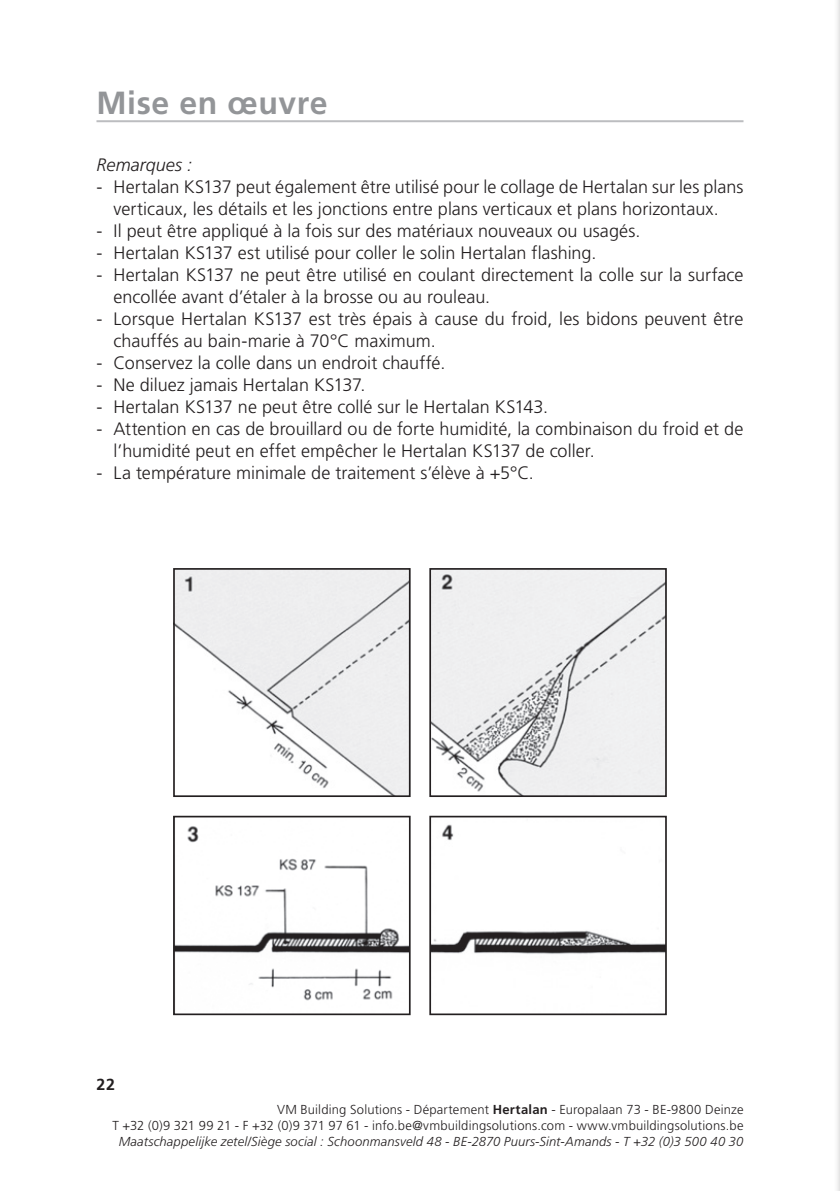
<style>
.page{position:relative;width:840px;height:1191px;background:#fff}
.page>*{position:absolute;margin:0;border:0;box-sizing:border-box;transform-origin:0 0}
.t1{font:700 32px "Frutiger LT Pro";letter-spacing:.015em;color:#939598}
.t2{font:300 18px/22px "Frutiger LT Pro";color:#231f20}
.t3{font:italic 300 18px "Frutiger LT Pro";letter-spacing:.005em;color:#231f20}
.t4{font:700 16px "Frutiger LT Pro";color:#231f20}
.t5{font:300 13px/15.6px "Frutiger LT Pro";letter-spacing:.015em;color:#231f20;text-align:right}
.t6{font:italic 300 13px "Frutiger LT Pro";letter-spacing:.01em;color:#231f20}
.s1{font-weight:700}
</style>
<div class="page">
<hr style="left:96px;top:120px;width:647px;height:2px;background:#bcbdc0">
<img style="left:176px;top:571px;width:231px;height:223px">
<div style="left:173px;top:568px;width:237px;height:229px;border:2px solid #231f20"></div>
<img style="left:432px;top:571px;width:231px;height:223px">
<div style="left:429px;top:568px;width:237px;height:229px;border:2px solid #231f20"></div>
<img style="left:176px;top:826px;width:231px;height:175px">
<div style="left:173px;top:815px;width:237px;height:200px;border:2px solid #231f20"></div>
<img style="left:432px;top:824px;width:231px;height:130px">
<div style="left:429px;top:815px;width:237px;height:200px;border:2px solid #231f20"></div>
<div style="left:833px;top:0;width:6px;height:1191px;background:#f8f8f8"></div>
<svg style="left:839px;top:0;width:1px;height:1191px"></svg>
<h1 class="t1" style="left:96px;top:83px;width:232px">Mise en œuvre</h1>
<p class="t3" style="left:96px;top:154px;width:97px">Remarques :</p>
<p class="t2" style="left:96px;top:175px;width:648px;text-align:center">- Hertalan KS137 peut également être utilisé pour le collage de Hertalan sur les plans verticaux, les détails et les jonctions entre plans verticaux et plans horizontaux.</p>
<p class="t2" style="left:96px;top:219px;width:545px">- Il peut être appliqué à la fois sur des matériaux nouveaux ou usagés.</p>
<p class="t2" style="left:96px;top:241px;width:501px">- Hertalan KS137 est utilisé pour coller le solin Hertalan flashing.</p>
<p class="t2" style="left:113px;top:263px;width:631px;text-indent:-17px">- Hertalan KS137 ne peut être utilisé en coulant directement la colle sur la surface encollée avant d’étaler à la brosse ou au rouleau.</p>
<p class="t2" style="left:113px;top:307px;width:631px;text-indent:-17px">- Lorsque Hertalan KS137 est très épais à cause du froid, les bidons peuvent être chauffés au bain-marie à 70°C maximum.</p>
<p class="t2" style="left:96px;top:351px;width:350px">- Conservez la colle dans un endroit chauffé.</p>
<p class="t2" style="left:96px;top:373px;width:270px">- Ne diluez jamais Hertalan KS137.</p>
<p class="t2" style="left:96px;top:395px;width:453px">- Hertalan KS137 ne peut être collé sur le Hertalan KS143.</p>
<p class="t2" style="left:113px;top:417px;width:631px;text-indent:-17px">- Attention en cas de brouillard ou de forte humidité, la combinaison du froid et de l’humidité peut en effet empêcher le Hertalan KS137 de coller.</p>
<p class="t2" style="left:96px;top:461px;width:439px">- La température minimale de traitement s’élève à +5°C.</p>
<p class="t4" style="left:96px;top:1074px;width:20px">22</p>
<p class="t5" style="left:112px;top:1102px;width:632px">VM Building Solutions - Département <span class="s1">Hertalan</span> - Europalaan 73 - BE-9800 Deinze<br>T +32 (0)9 321 99 21 - F +32 (0)9 371 97 61 - info.be@vmbuildingsolutions.com - www.vmbuildingsolutions.be</p>
<p class="t6" style="left:119px;top:1133px;width:625px">Maatschappelijke zetel/Siège social : Schoonmansveld 48 - BE-2870 Puurs-Sint-Amands - T +32 (0)3 500 40 30</p>
</div>
